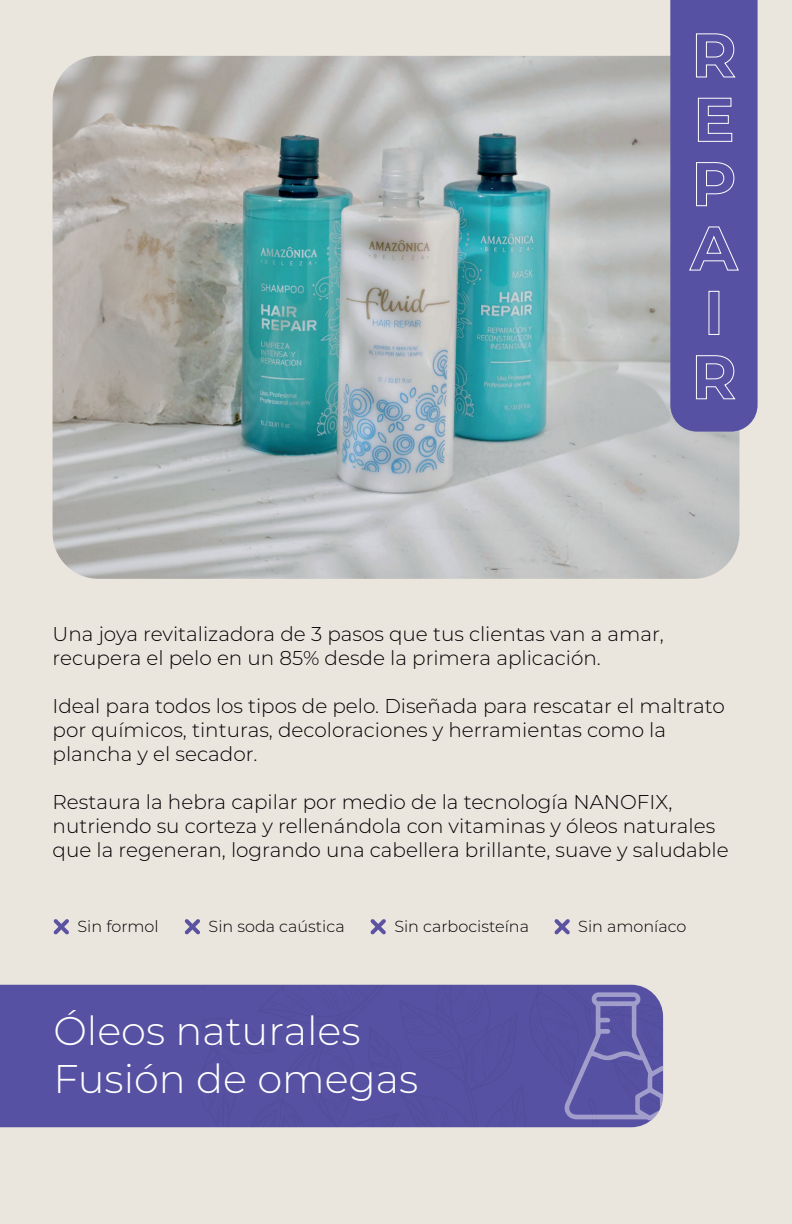
<style>
.page{position:relative;width:792px;height:1224px;background:#eae5dd}
.page>*{position:absolute;margin:0;border:0;box-sizing:border-box;transform-origin:0 0}
.t1{font:300 40px/48px "Montserrat";color:#fff}
.t2{font:300 20px/24px "Montserrat";color:#000001}
.t3{font:300 16px "Montserrat";color:#000001}
</style>
<div class="page">
<svg style="left:54px;top:919px;width:15px;height:16px"></svg>
<svg style="left:185px;top:919px;width:15px;height:16px"></svg>
<svg style="left:370px;top:919px;width:16px;height:16px"></svg>
<svg style="left:554px;top:919px;width:16px;height:16px"></svg>
<img style="left:53px;top:56px;width:686px;height:523px">
<svg style="left:670px;top:0;width:88px;height:432px;background:#5d58a5"></svg>
<div style="left:0;top:985px;width:201px;height:142px;background:#5651a2"></div>
<div style="left:201px;top:985px;width:462px;height:142px;background:#5651a2"></div>
<svg style="left:565px;top:992px;width:98px;height:128px"></svg>
<p class="t2" style="left:53px;top:621px;width:613px">Una joya revitalizadora de 3 pasos que tus clientas van a amar, recupera el pelo en un 85% desde la primera aplicación.</p>
<p class="t2" style="left:53px;top:693px;width:674px">Ideal para todos los tipos de pelo. Diseñada para rescatar el maltrato por químicos, tinturas, decoloraciones y herramientas como la plancha y el secador.</p>
<p class="t2" style="left:53px;top:789px;width:678px">Restaura la hebra capilar por medio de la tecnología NANOFIX, nutriendo su corteza y rellenándola con vitaminas y óleos naturales que la regeneran, logrando una cabellera brillante, suave y saludable</p>
<p class="t3" style="left:77px;top:916px;width:83px">Sin formol</p>
<p class="t3" style="left:209px;top:916px;width:138px">Sin soda caústica</p>
<p class="t3" style="left:394px;top:916px;width:136px">Sin carbocisteína</p>
<p class="t3" style="left:578px;top:916px;width:110px">Sin amoníaco</p>
<h1 class="t1" style="left:53px;top:1006px;width:366px">Óleos naturales<br>Fusión de omegas</h1>
</div>
